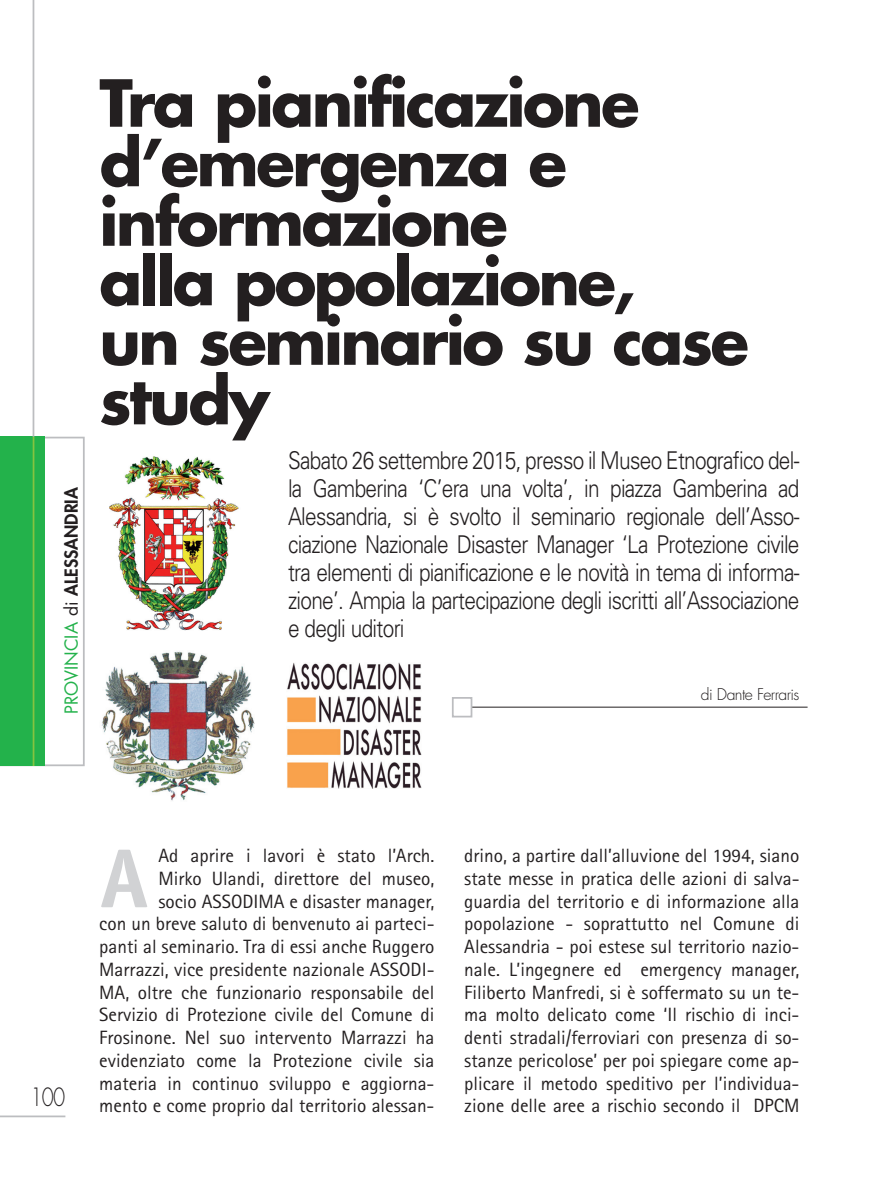
<style>
.page{position:relative;width:874px;height:1191px;background:#fff}
.page>*{position:absolute;margin:0;border:0;box-sizing:border-box;transform-origin:0 0}
.t1{font:700 84px "Officina Sans";color:#d1d2d4}
.t2{font:700 63px/59.5px "Futura";letter-spacing:-.04em;color:#231f20}
.t3{font:300 24.5px/28px "Univers";letter-spacing:-.035em;color:#231f20;text-align:justify;scale:.85 1}
.t4{font:300 24.5px "Futura";color:#231f20;scale:.8 1}
.t5{font:19.25px/22.8px "Rotis Sans Serif";color:#231f20;text-align:right}
.t6{font:800 17.5px "Futura";color:#231f20}
.t7{font:300 15.75px "Futura";letter-spacing:-.035em;color:#231f20}
.s1{font-weight:400;color:#23b24b}
.s2{font-weight:400}
</style>
<div class="page">
<hr style="left:0;top:1115px;width:65px;height:2px;background:#bcbdc0">
<svg style="left:45px;top:437px;width:40px;height:329px"></svg>
<hr style="left:455px;top:707px;width:352px;height:1px;background:#231f20">
<div style="left:453px;top:698px;width:17px;height:17px;background:#fff"></div>
<div style="left:451px;top:697px;width:21px;height:20px;border:2px solid #bcbdc0"></div>
<div style="left:0;top:437px;width:45px;height:329px;background:#23b24b"></div>
<hr style="left:33px;top:437px;width:1px;height:329px;background:#84c440">
<hr style="left:33px;top:0;width:1px;height:436px;background:#bcbdc0">
<img style="left:109px;top:456px;width:130px;height:175px">
<img style="left:101px;top:651px;width:154px;height:150px">
<img style="left:287px;top:662px;width:134px;height:127px">
<p class="t6" style="left:62px;top:714px;width:229px;rotate:-90deg"><span class="s1">PROVINCIA</span> <span class="s2">di</span> ALESSANDRIA</p>
<h2 class="t2" style="left:99px;top:79px;width:650px">Tra pianificazione d’emergenza e informazione<br>alla popolazione,<br>un seminario su case study</h2>
<p class="t3" style="left:288px;top:449px;width:603px">Sabato 26 settembre 2015, presso il Museo Etnografico del&shy;la Gamberina ‘C’era una volta’, in piazza Gamberina ad Alessandria, si è svolto il seminario regionale dell’Asso - ciazione Nazionale Disaster Manager ‘La Protezione civile tra elementi di pianificazione e le novità in tema di informa&shy;zione’. Ampia la partecipazione degli iscritti all’Asso ciazione e degli uditori</p>
<p class="t7" style="left:700px;top:686px;width:100px">di Dante Ferraris</p>
<p class="t5" style="left:99px;top:846px;width:336px">Ad aprire i lavori è stato l’Arch.<br>Mirko Ulandi, direttore del museo,<br>socio ASSODIMA e disaster manager,<br>con un breve saluto di benvenuto ai parteci&shy;panti al seminario. Tra di essi anche Ruggero Marrazzi, vice presidente nazionale ASSODI-MA, oltre che funzionario responsabile del Servizio di Protezione civile del Comune di Frosinone. Nel suo intervento Marrazzi ha evidenziato come la Protezione civile sia materia in continuo sviluppo e aggiorna&shy;mento e come proprio dal territorio alessan-</p>
<p class="t5" style="left:464px;top:846px;width:336px;text-align:justify">drino, a partire dall’alluvione del 1994, siano state messe in pratica delle azioni di salva&shy;guardia del territorio e di informazione alla popolazione - soprattutto nel Comune di Alessandria - poi estese sul territorio nazio&shy;nale. L’ingegnere ed emergency manager, Filiberto Manfredi, si è soffermato su un te&shy;ma molto delicato come ‘Il rischio di inci&shy;denti stradali/ferroviari con presenza di so&shy;stanze pericolose’ per poi spiegare come ap&shy;plicare il metodo speditivo per l’individua-</p>
<h1 class="t1" style="left:99px;top:847px;width:51px">A</h1>
<p class="t4" style="left:30px;top:1086px;width:45px">100</p>
<p class="t5" style="left:464px;top:1096px;width:336px">zione delle aree a rischio secondo il DPCM</p>
</div>
